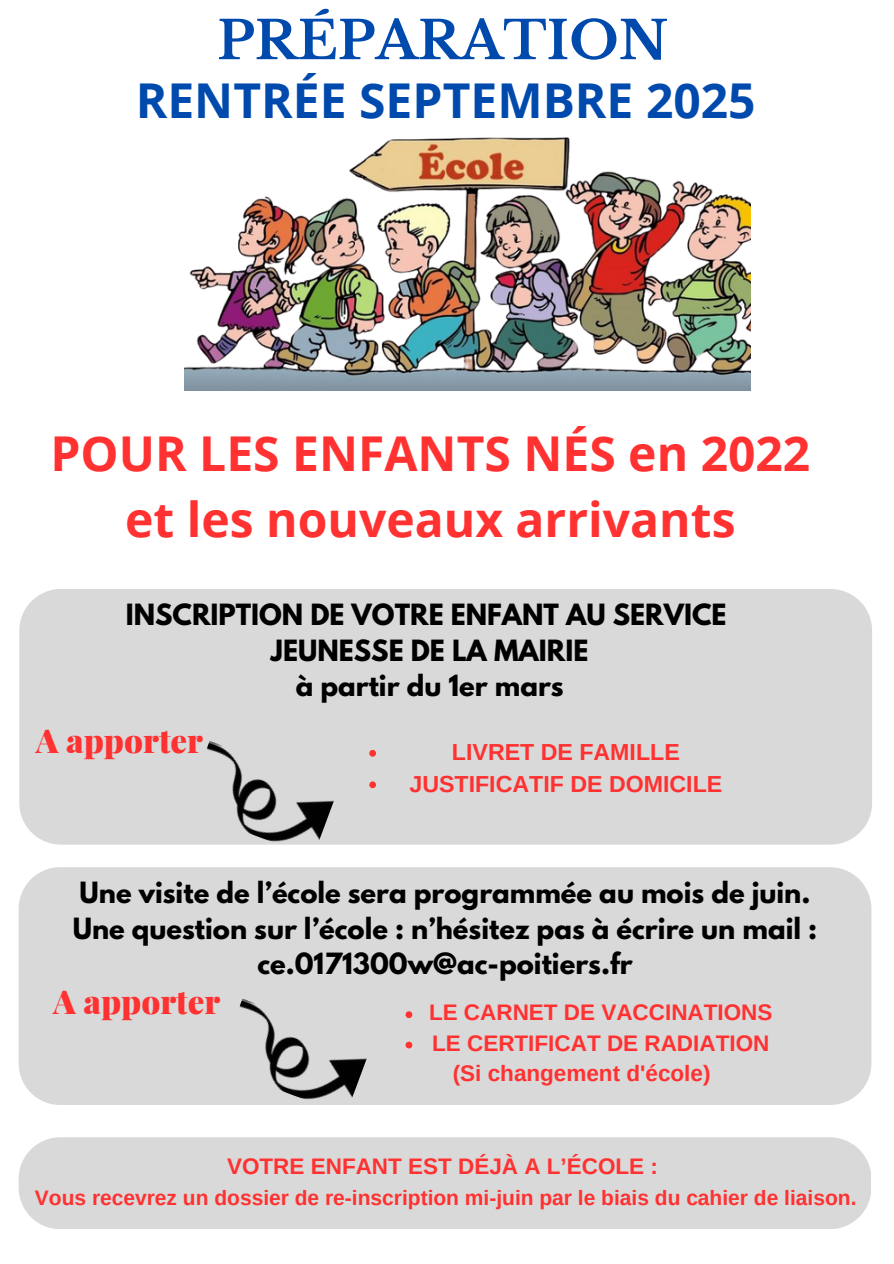
<style>
.page{position:relative;width:894px;height:1264px;background:#fff}
.page>*{position:absolute;margin:0;border:0;box-sizing:border-box;transform-origin:0 0}
.t1{font:700 52.5px "Libre Baskerville";color:#004aad}
.t2{font:700 48px/66.3px "Open Sans";color:#ff3131;text-align:center}
.t3{font:700 48px "Open Sans";color:#004aad}
.t4{font:900 33px "Playfair Display";color:#ff3131}
.t5{font:700 25.95px/35.5px "League Spartan";color:#000;text-align:center}
.t6{font:700 23.1px "Arimo";color:#ff3131}
.t7{font:700 22.5px "Arimo";color:#ff3131}
.t8{font:700 21px "Arimo";color:#ff3131}
</style>
<div class="page">
<div style="left:19px;top:589px;width:852px;height:255px;background:#d9d9d9"></div>
<img style="left:184px;top:740px;width:154px;height:105px">
<div style="left:19px;top:867px;width:852px;height:237px;background:#d9d9d9"></div>
<img style="left:217px;top:998px;width:154px;height:107px">
<img style="left:184px;top:137px;width:566px;height:253px">
<svg style="left:369px;top:750px;width:7px;height:6px"></svg>
<svg style="left:369px;top:781px;width:7px;height:7px"></svg>
<svg style="left:405px;top:1011px;width:7px;height:7px"></svg>
<svg style="left:405px;top:1041px;width:7px;height:7px"></svg>
<div style="left:19px;top:1137px;width:852px;height:92px;background:#d9d9d9"></div>
<p class="t1" style="left:217px;top:8px;width:452px">PRÉPARATION</p>
<h2 class="t3" style="left:136px;top:67px;width:621px">RENTRÉE SEPTEMBRE 2025</h2>
<p class="t2" style="left:50px;top:419px;width:761px">POUR LES ENFANTS NÉS en 2022 et les nouveaux arrivants</p>
<h4 class="t5" style="left:126px;top:600px;width:602px">INSCRIPTION DE VOTRE ENFANT AU SERVICE<br>JEUNESSE DE LA MAIRIE<br>à partir du 1er mars</h4>
<h3 class="t4" style="left:36px;top:717px;width:168px">A apporter</h3>
<p class="t6" style="left:452px;top:739px;width:229px">LIVRET DE FAMILLE</p>
<p class="t6" style="left:409px;top:770px;width:314px">JUSTIFICATIF DE DOMICILE</p>
<h1 class="t5" style="left:73px;top:878px;width:746px">Une visite de l’école sera programmée au mois de juin.<br>Une question sur l’école : n’hésitez pas à écrire un mail : ce.0171300w@ac-poitiers.fr</h1>
<h1 class="t4" style="left:53px;top:978px;width:168px">A apporter</h1>
<p class="t7" style="left:429px;top:999px;width:345px">LE CARNET DE VACCINATIONS</p>
<h4 class="t7" style="left:432px;top:1030px;width:338px">LE CERTIFICAT DE RADIATION</h4>
<h3 class="t7" style="left:452px;top:1060px;width:259px">(Si changement d'école)</h3>
<p class="t7" style="left:227px;top:1153px;width:432px">VOTRE ENFANT EST DÉJÀ A L’ÉCOLE :</p>
<p class="t8" style="left:35px;top:1185px;width:822px">Vous recevrez un dossier de re-inscription mi-juin par le biais du cahier de liaison.</p>
</div>
